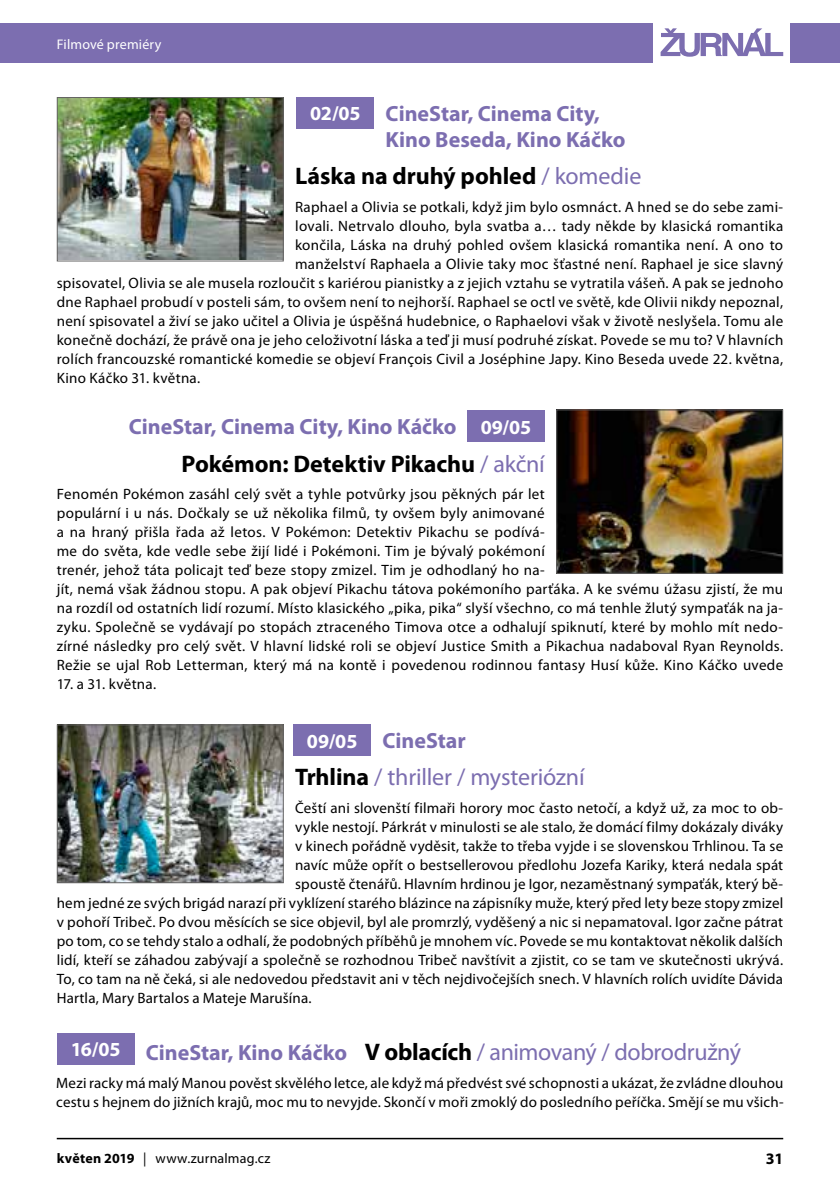
<style>
.page{position:relative;width:840px;height:1191px;background:#fff}
.page>*{position:absolute;margin:0;border:0;box-sizing:border-box;transform-origin:0 0}
.t1{font:24px "Myriad Pro";letter-spacing:-.015em;color:#7c6eb0}
.t2{font:700 24px "Myriad Pro";letter-spacing:-.005em;color:#000}
.t3{font:700 22px/26.4px "Myriad Pro";color:#7c6eb0}
.t4{font:700 20px "Myriad Pro";color:#fff}
.t5{font:700 16px "Myriad Pro";color:#000}
.t6{font:15px/19px "Myriad Pro";letter-spacing:.015em;color:#000}
.t7{font:14px "Myriad Pro";letter-spacing:.015em;color:#000}
.t8{font:14px "Myriad Pro";letter-spacing:.01em;color:#fff}
.s1{font-weight:400;color:#7c6eb0}
.s2{font-weight:700;color:#000}
.s3{font-weight:700;font-size:22px}
.s4{font-weight:700}
</style>
<div class="page">
<div style="left:0;top:23px;width:652px;height:39px;background:#7c6eb0"></div>
<div style="left:789px;top:23px;width:50px;height:39px;background:#7c6eb0"></div>
<svg style="left:660px;top:28px;width:122px;height:29px"></svg>
<hr style="left:57px;top:1137px;width:725px;height:2px;background:#000">
<div style="left:296px;top:97px;width:78px;height:31px;background:#7c6eb0"></div>
<img style="left:59px;top:726px;width:222px;height:155px">
<div style="left:57px;top:724px;width:226px;height:159px;border:1px solid #646363"></div>
<div style="left:293px;top:724px;width:78px;height:31px;background:#7c6eb0"></div>
<div style="left:467px;top:411px;width:77px;height:31px;background:#7c6eb0"></div>
<img style="left:558px;top:411px;width:222px;height:161px">
<div style="left:556px;top:409px;width:226px;height:165px;border:1px solid #646363"></div>
<img style="left:59px;top:99px;width:222px;height:160px">
<div style="left:57px;top:97px;width:226px;height:164px;border:1px solid #646363"></div>
<div style="left:57px;top:1033px;width:77px;height:31px;background:#7c6eb0"></div>
<p class="t8" style="left:57px;top:35px;width:106px">Filmové premiéry</p>
<h2 class="t3" style="left:385px;top:99px;width:241px">CineStar, Cinema City,<br>Kino Beseda, Kino Káčko</h2>
<h1 class="t2" style="left:295px;top:161px;width:347px">Láska na druhý pohled <span class="s1">/ komedie</span></h1>
<p class="t6" style="left:295px;top:197px;width:489px">Raphael a Olivia se potkali, když jim bylo osmnáct. A hned se do sebe zami-</p>
<p class="t6" style="left:295px;top:216px;width:489px">lovali. Netrvalo dlouho, byla svatba a… tady někde by klasická romantika</p>
<p class="t6" style="left:295px;top:235px;width:489px">končila, Láska na druhý pohled ovšem klasická romantika není. A ono to</p>
<p class="t6" style="left:295px;top:254px;width:489px">manželství Raphaela a Olivie taky moc šťastné není. Raphael je sice slavný</p>
<p class="t6" style="left:57px;top:273px;width:727px">spisovatel, Olivia se ale musela rozloučit s kariérou pianistky a z jejich vztahu se vytratila vášeň. A pak se jednoho</p>
<p class="t6" style="left:57px;top:292px;width:727px">dne Raphael probudí v posteli sám, to ovšem není to nejhorší. Raphael se octl ve světě, kde Olivii nikdy nepoznal,</p>
<p class="t6" style="left:57px;top:311px;width:727px">není spisovatel a živí se jako učitel a Olivia je úspěšná hudebnice, o Raphaelovi však v životě neslyšela. Tomu ale</p>
<p class="t6" style="left:57px;top:330px;width:727px">konečně dochází, že právě ona je jeho celoživotní láska a teď ji musí podruhé získat. Povede se mu to? V hlavních</p>
<p class="t6" style="left:57px;top:349px;width:727px">rolích francouzské romantické komedie se objeví François Civil a Joséphine Japy. Kino Beseda uvede 22. května,</p>
<p class="t6" style="left:57px;top:368px;width:145px">Kino Káčko 31. května.</p>
<h3 class="t4" style="left:310px;top:100px;width:52px">02/05</h3>
<h2 class="t3" style="left:129px;top:413px;width:329px">CineStar, Cinema City, Kino Káčko</h2>
<h1 class="t2" style="left:181px;top:448px;width:364px">Pokémon: Detektiv Pikachu <span class="s1">/ akční</span></h1>
<p class="t6" style="left:57px;top:484px;width:727px">Fenomén Pokémon zasáhl celý svět a tyhle potvůrky jsou pěkných pár let<br>populární i u nás. Dočkaly se už několika filmů, ty ovšem byly animované<br>a na hraný přišla řada až letos. V Pokémon: Detektiv Pikachu se podívá-<br>me do světa, kde vedle sebe žijí lidé i Pokémoni. Tim je bývalý pokémoní<br>trenér, jehož táta policajt teď beze stopy zmizel. Tim je odhodlaný ho na-<br>jít, nemá však žádnou stopu. A pak objeví Pikachu tátova pokémoního parťáka. A ke svému úžasu zjistí, že mu na rozdíl od ostatních lidí rozumí. Místo klasického „pika, pika“ slyší všechno, co má tenhle žlutý sympaťák na ja&shy;zyku. Společně se vydávají po stopách ztraceného Timova otce a odhalují spiknutí, které by mohlo mít nedo&shy;zírné následky pro celý svět. V hlavní lidské roli se objeví Justice Smith a Pikachua nadaboval Ryan Reynolds.<br>Režie se ujal Rob Letterman, který má na kontě i povedenou rodinnou fantasy Husí kůže. Kino Káčko uvede</p>
<p class="t6" style="left:57px;top:674px;width:101px">17. a 31. května.</p>
<h3 class="t4" style="left:480px;top:414px;width:52px">09/05</h3>
<h2 class="t3" style="left:382px;top:726px;width:85px">CineStar</h2>
<h1 class="t1" style="left:295px;top:762px;width:291px"><span class="s2">Trhlina</span> / thriller / mysteriózní</h1>
<p class="t6" style="left:295px;top:798px;width:489px">Čeští ani slovenští filmaři horory moc často netočí, a když už, za moc to ob-</p>
<p class="t6" style="left:295px;top:817px;width:489px">vykle nestojí. Párkrát v minulosti se ale stalo, že domácí filmy dokázaly diváky</p>
<p class="t6" style="left:295px;top:836px;width:489px">v kinech pořádně vyděsit, takže to třeba vyjde i se slovenskou Trhlinou. Ta se</p>
<p class="t6" style="left:295px;top:855px;width:489px">navíc může opřít o bestsellerovou předlohu Jozefa Kariky, která nedala spát</p>
<p class="t6" style="left:295px;top:874px;width:489px">spoustě čtenářů. Hlavním hrdinou je Igor, nezaměstnaný sympaťák, který bě-</p>
<p class="t6" style="left:57px;top:893px;width:727px">hem jedné ze svých brigád narazí při vyklízení starého blázince na zápisníky muže, který před lety beze stopy zmizel</p>
<p class="t6" style="left:57px;top:912px;width:727px">v pohoří Tribeč. Po dvou měsících se sice objevil, byl ale promrzlý, vyděšený a nic si nepamatoval. Igor začne pátrat</p>
<p class="t6" style="left:57px;top:931px;width:727px">po tom, co se tehdy stalo a odhalí, že podobných příběhů je mnohem víc. Povede se mu kontaktovat několik dalších</p>
<p class="t6" style="left:57px;top:950px;width:727px">lidí, kteří se záhadou zabývají a společně se rozhodnou Tribeč navštívit a zjistit, co se tam ve skutečnosti ukrývá.</p>
<p class="t6" style="left:57px;top:969px;width:727px">To, co tam na ně čeká, si ale nedovedou představit ani v těch nejdivočejších snech. V hlavních rolích uvidíte Dávida</p>
<p class="t6" style="left:57px;top:988px;width:256px">Hartla, Mary Bartalos a Mateje Marušína.</p>
<h3 class="t4" style="left:307px;top:727px;width:52px">09/05</h3>
<h3 class="t4" style="left:71px;top:1036px;width:51px">16/05</h3>
<h1 class="t1" style="left:146px;top:1037px;width:596px"><span class="s3">CineStar, Kino Káčko</span> <span class="s2">V oblacích</span> / animovaný / dobrodružný</h1>
<p class="t6" style="left:56px;top:1072px;width:728px">Mezi racky má malý Manou pověst skvělého letce, ale když má předvést své schopnosti a ukázat, že zvládne dlouhou cestu s hejnem do jižních krajů, moc mu to nevyjde. Skončí v moři zmoklý do posledního peříčka. Smějí se mu všich-</p>
<p class="t7" style="left:57px;top:1149px;width:215px"><span class="s4">květen 2019</span> | www.zurnalmag.cz</p>
<p class="t5" style="left:765px;top:1148px;width:19px">31</p>
</div>
